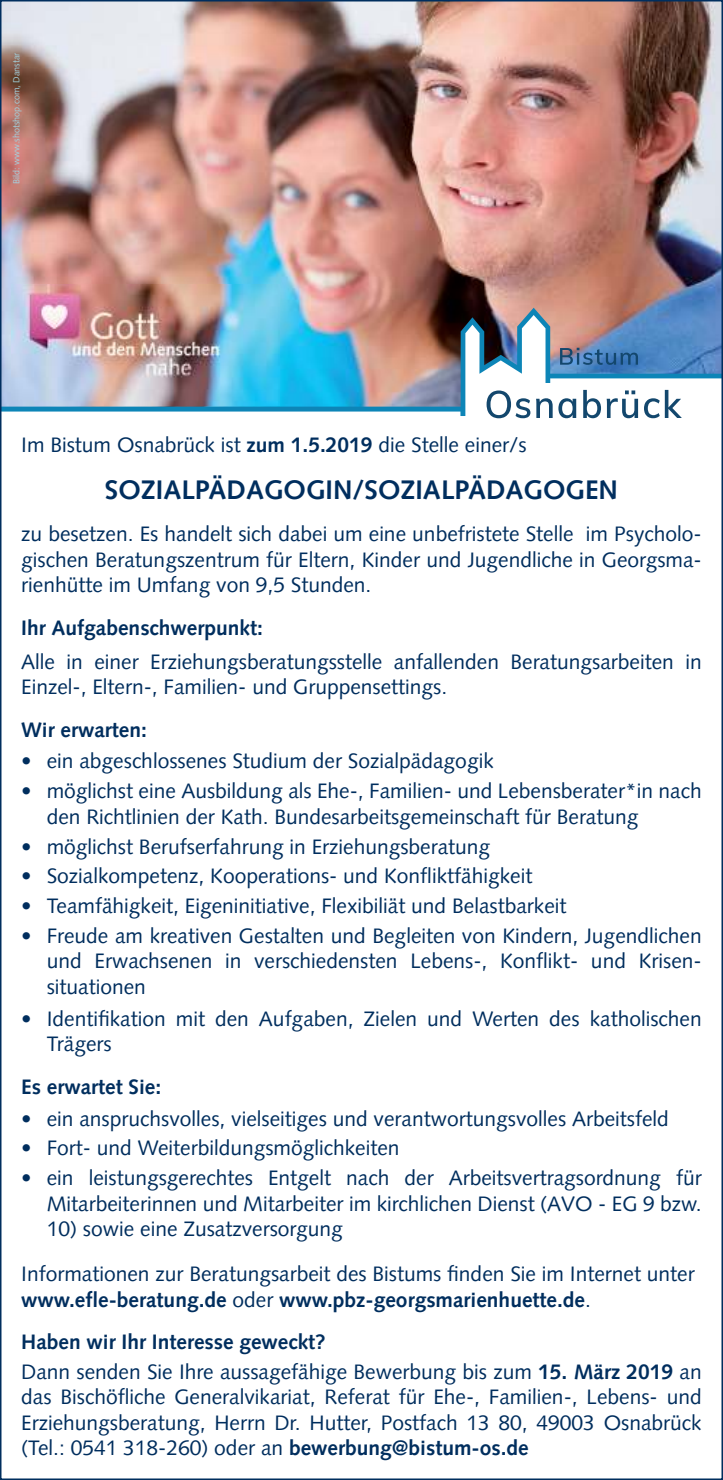
<style>
.page{position:relative;width:723px;height:1480px;background:#fff}
.page>*{position:absolute;margin:0;border:0;box-sizing:border-box;transform-origin:0 0}
.t1{font:700 27px "Syntax LT Pro";color:#002e5e}
.t2{font:21px/25.5px "Syntax LT Pro";color:#002e5e}
.t3{font:700 21px/42.6px "Syntax LT Pro";color:#002e5e}
.t4{font:9px "Syntax LT Pro";color:#a2d3e0}
.s1{font-weight:700}
.s2{font-weight:400}
</style>
<div class="page">
<img style="left:3px;top:3px;width:717px;height:305px">
<img style="left:12px;top:284px;width:267px;height:24px">
<img style="left:3px;top:308px;width:717px;height:108px">
<svg style="left:462px;top:313px;width:258px;height:106px"></svg>
<p class="t4" style="left:13px;top:184px;width:132px;rotate:-90deg">Bild: www.shotshop.com, Danstar</p>
<p class="t2" style="left:21px;top:434px;width:507px">Im Bistum Osnabrück ist <span class="s1">zum 1.5.2019</span> die Stelle einer/s</p>
<p class="t1" style="left:105px;top:475px;width:514px">SOZIALPÄDAGOGIN/SOZIALPÄDAGOGEN</p>
<p class="t2" style="left:21px;top:523px;width:682px;text-align:justify">zu besetzen. Es handelt sich dabei um eine unbefristete Stelle im Psycholo&shy;gischen Beratungszentrum für Eltern, Kinder und Jugendliche in Georgsma&shy;rienhütte im Umfang von 9,5 Stunden.</p>
<p class="t3" style="left:21px;top:607px;width:243px">Ihr Aufgabenschwerpunkt:</p>
<p class="t2" style="left:21px;top:651px;width:682px">Alle in einer Erziehungsberatungsstelle anfallenden Beratungsarbeiten in<br>Einzel-, Eltern-, Familien- und Gruppensettings.</p>
<p class="t3" style="left:21px;top:709px;width:127px">Wir erwarten:</p>
<p class="t2" style="left:21px;top:748px;width:682px;line-height:29.7px">ï ein abgeschlossenes Studium der Sozialpädagogik<br>ï möglichst eine Ausbildung als Ehe-, Familien- und Lebensberater*in nach</p>
<p class="t2" style="left:21px;top:803px;width:682px;line-height:29.7px;text-indent:26px">den Richtlinien der Kath. Bundesarbeitsgemeinschaft für Beratung<br>ï möglichst Berufserfahrung in Erziehungsberatung<br>ï Sozialkompetenz, Kooperations- und Konfliktfähigkeit<br>ï Teamfähigkeit, Eigeninitiative, Flexibiliät und Belastbarkeit<br>ï Freude am kreativen Gestalten und Begleiten von Kindern, Jugendlichen</p>
<p class="t2" style="left:47px;top:948px;width:656px">und Erwachsenen in verschiedensten Lebens-, Konflikt- und Krisen&shy;situationen</p>
<p class="t2" style="left:47px;top:1008px;width:656px;text-indent:-26px">ï Identifikation mit den Aufgaben, Zielen und Werten des katholischen<br>Trägers</p>
<p class="t3" style="left:21px;top:1066px;width:141px">Es erwartet Sie:</p>
<p class="t2" style="left:21px;top:1105px;width:682px;line-height:29.7px">ï ein anspruchsvolles, vielseitiges und verantwortungsvolles Arbeitsfeld<br>ï Fort- und Weiterbildungsmöglichkeiten<br>ï ein leistungsgerechtes Entgelt nach der Arbeitsvertragsordnung für</p>
<p class="t2" style="left:47px;top:1192px;width:656px">Mitarbeiterinnen und Mitarbeiter im kirchlichen Dienst (AVO - EG 9 bzw.</p>
<p class="t2" style="left:21px;top:1206px;width:675px;line-height:45px;text-indent:26px">10) sowie eine Zusatzversorgung<br>Informationen zur Beratungsarbeit des Bistums finden Sie im Internet unter</p>
<p class="t3" style="left:21px;top:1278px;width:571px">www.efle-beratung.de <span class="s2">oder</span> www.pbz-georgsmarienhuette.de<span class="s2">.<br></span>Haben wir Ihr Interesse geweckt?</p>
<p class="t2" style="left:21px;top:1360px;width:682px;text-align:justify">Dann senden Sie Ihre aussagefähige Bewerbung bis zum <span class="s1">15. März 2019</span> an das Bischöfliche Generalvikariat, Referat für Ehe-, Familien-, Lebens- und Erziehungsberatung, Herrn Dr. Hutter, Postfach 13 80, 49003 Osnabrück (Tel.: 0541 318-260) oder an <span class="s1">bewerbung@bistum-os.de</span></p>
</div>
